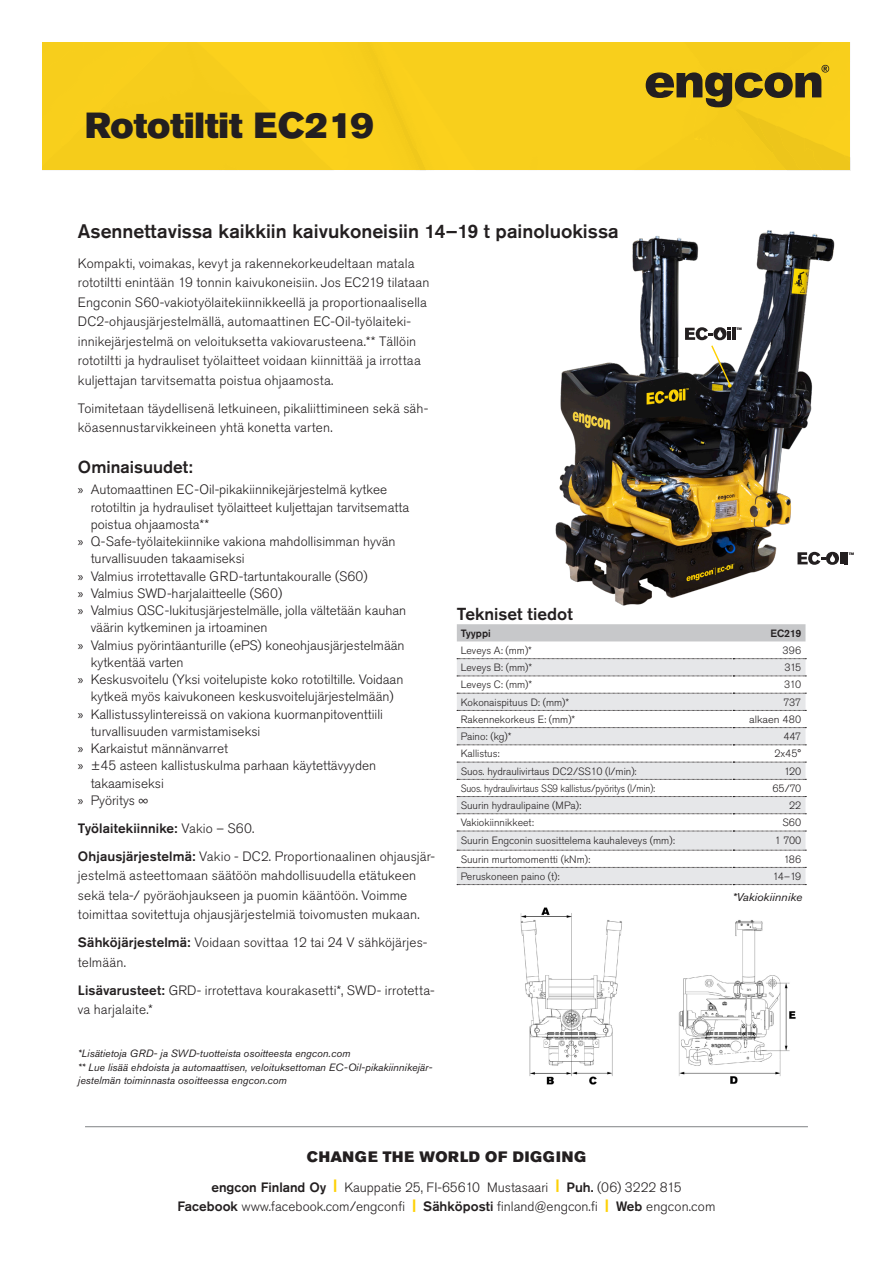
<style>
.page{position:relative;width:893px;height:1263px;background:#fff}
.page>*{position:absolute;margin:0;border:0;box-sizing:border-box;transform-origin:0 0}
.Product_heading{font:36px "Akzidenz Grotesk Pro Super";color:#231f20}
.t1{font:500 19.5px "Akzidenz Grotesk Pro";color:#231f20}
.t2{font:500 17.25px "Akzidenz Grotesk Pro";color:#231f20}
.t3{font:15px "Akzidenz Grotesk Pro Super";letter-spacing:.05em;color:#231f20}
.Brödtext1{font:300 13.5px/19.5px "Akzidenz Grotesk Pro";color:#231f20}
.Brödtext1-2{font:500 13.5px "Akzidenz Grotesk Pro";letter-spacing:.01em;color:#231f20}
.Mått{font:italic 11.25px "Akzidenz Grotesk Pro";color:#231f20;scale:1.06 1}
.Mått-2{font:300 10.5px "Akzidenz Grotesk Pro";color:#231f20}
.Liten_kursiv{font:italic 10.5px/13.5px "Akzidenz Grotesk Pro";color:#231f20}
.Mått-3{font:300 10.5px "Akzidenz Grotesk Pro";color:#231f20;scale:.9 1}
.t4{font:500 10.5px "Akzidenz Grotesk Pro";color:#231f20}
.Mått-4{font:300 10.5px "Akzidenz Grotesk Pro";color:#231f20;scale:1.06 1}
.t5{font:3.6px "Akzidenz Grotesk Pro Super";color:#231f20}
.s1{font-family:"Myriad Pro";font-weight:400}
.s2{font-weight:300}
.s3{font-weight:500}
.s4{font-family:"Akzidenz Grotesk Pro Super";font-weight:400;color:#fed105}
</style>
<div class="page">
<div style="left:43px;top:43px;width:807px;height:128px;background:#f8cf1c"></div>
<hr style="left:85px;top:1126px;width:723px;height:1px;background:#808285">
<img style="left:520px;top:907px;width:276px;height:178px">
<div style="left:457px;top:624px;width:348px;height:17px;background:#c7c8ca"></div>
<svg style="left:457px;top:659px;width:348px;height:225px;fill:#e6e7e9"></svg>
<svg style="left:457px;top:658px;width:349px;height:1px"></svg>
<svg style="left:457px;top:676px;width:349px;height:1px"></svg>
<svg style="left:457px;top:693px;width:349px;height:1px"></svg>
<svg style="left:457px;top:710px;width:349px;height:1px"></svg>
<svg style="left:457px;top:727px;width:349px;height:1px"></svg>
<svg style="left:457px;top:745px;width:349px;height:1px"></svg>
<svg style="left:457px;top:762px;width:349px;height:1px"></svg>
<svg style="left:457px;top:779px;width:349px;height:1px"></svg>
<svg style="left:457px;top:796px;width:349px;height:1px"></svg>
<svg style="left:457px;top:813px;width:349px;height:1px"></svg>
<svg style="left:457px;top:831px;width:349px;height:1px"></svg>
<svg style="left:457px;top:850px;width:349px;height:1px"></svg>
<svg style="left:457px;top:867px;width:349px;height:1px"></svg>
<svg style="left:457px;top:884px;width:349px;height:1px"></svg>
<img style="left:555px;top:230px;width:293px;height:376px">
<hr style="left:844px;top:552px;width:4px;height:12px;background:#231f20">
<svg style="left:797px;top:552px;width:46px;height:13px"></svg>
<svg style="left:685px;top:327px;width:50px;height:61px"></svg>
<p class="Product_heading" style="left:85px;top:102px;width:290px">Rototiltit EC219</p>
<h1 class="t1" style="left:78px;top:218px;width:542px">Asennettavissa kaikkiin kaivukoneisiin 14–19 t painoluokissa</h1>
<p class="Brödtext1" style="left:78px;top:253px;width:353px">Kompakti, voimakas, kevyt ja rakennekorkeudeltaan matala rototiltti enintään 19 tonnin kaivukoneisiin. Jos EC219 tilataan Engconin S60-vakiotyölaitekiinnikkeellä ja proportionaalisella DC2-ohjausjärjestelmällä, automaattinen EC-Oil-työlaiteki&shy;innikejärjestelmä on veloituksetta vakiovarusteena.** Tällöin rototiltti ja hydrauliset työlaitteet voidaan kiinnittää ja irrottaa kuljettajan tarvitsematta poistua ohjaamosta.</p>
<p class="Brödtext1" style="left:78px;top:398px;width:352px">Toimitetaan täydellisenä letkuineen, pikaliittimineen sekä säh&shy;köasennustarvikkeineen yhtä konetta varten.</p>
<h2 class="t2" style="left:78px;top:456px;width:116px">Ominaisuudet:</h2>
<p class="Brödtext1" style="left:91px;top:481px;width:320px;line-height:17.2px;text-indent:-13px"><span class="s1">»</span> Automaattinen EC-Oil-pikakiinnikejärjestelmä kytkee rototiltin ja hydrauliset työlaitteet kuljettajan tarvitsematta poistua ohjaamosta**</p>
<p class="Brödtext1" style="left:91px;top:533px;width:306px;line-height:17.2px;text-indent:-13px"><span class="s1">»</span> Q-Safe-työlaitekiinnike vakiona mahdollisimman hyvän turvallisuuden takaamiseksi</p>
<p class="Brödtext1" style="left:78px;top:566px;width:291px"><span class="s1">»</span> Valmius irrotettavalle GRD-tartuntakouralle (S60)</p>
<p class="Brödtext1" style="left:78px;top:583px;width:206px"><span class="s1">»</span> Valmius SWD-harjalaitteelle (S60)</p>
<p class="Brödtext1" style="left:91px;top:602px;width:317px;line-height:17.2px;text-indent:-13px"><span class="s1">»</span> Valmius QSC-lukitusjärjestelmälle, jolla vältetään kauhan väärin kytkeminen ja irtoaminen</p>
<p class="Brödtext1" style="left:91px;top:636px;width:315px;line-height:17.2px;text-indent:-13px"><span class="s1">»</span> Valmius pyörintäanturille (ePS) koneohjausjärjestelmään kytkentää varten</p>
<p class="Brödtext1" style="left:78px;top:671px;width:327px;line-height:17.2px;text-align:center"><span class="s1">»</span> Keskusvoitelu (Yksi voitelupiste koko rototiltille. Voidaan kytkeä myös kaivukoneen keskusvoitelujärjestelmään)</p>
<p class="Brödtext1" style="left:91px;top:705px;width:294px;line-height:17.2px;text-indent:-13px"><span class="s1">»</span> Kallistussylintereissä on vakiona kuormanpitoventtiili turvallisuuden varmistamiseksi</p>
<p class="Brödtext1" style="left:78px;top:739px;width:152px"><span class="s1">»</span> Karkaistut männänvarret</p>
<p class="Brödtext1" style="left:91px;top:757px;width:287px;line-height:17.2px;text-indent:-13px"><span class="s1">»</span> ±45 asteen kallistuskulma parhaan käytettävyyden takaamiseksi</p>
<p class="Brödtext1" style="left:78px;top:790px;width:72px"><span class="s1">»</span> Pyöritys ∞</p>
<p class="Brödtext1-2" style="left:78px;top:819px;width:178px">Työlaitekiinnike: <span class="s2">Vakio – S60.</span></p>
<p class="Brödtext1" style="left:78px;top:846px;width:359px"><span class="s3">Ohjausjärjestelmä:</span> Vakio - DC2. Proportionaalinen ohjausjär&shy;jestelmä asteettomaan säätöön mahdollisuudella etätukeen sekä tela-/ pyöräohjaukseen ja puomin kääntöön. Voimme toimittaa sovitettuja ohjausjärjestelmiä toivomusten mukaan.</p>
<p class="Brödtext1" style="left:78px;top:933px;width:351px"><span class="s3">Sähköjärjestelmä:</span> Voidaan sovittaa 12 tai 24 V sähköjärjes&shy;telmään.</p>
<p class="Brödtext1" style="left:78px;top:980px;width:358px"><span class="s3">Lisävarusteet:</span> GRD- irrotettava kourakasetti*, SWD- irrotetta&shy;va harjalaite.*</p>
<p class="t5" style="left:736px;top:327px;width:7px">TM</p>
<h2 class="t2" style="left:457px;top:603px;width:117px">Tekniset tiedot</h2>
<p class="t4" style="left:461px;top:626px;width:31px">Tyyppi</p>
<p class="t4" style="left:770px;top:626px;width:32px">EC219</p>
<p class="Mått-2" style="left:461px;top:643px;width:73px">Leveys A: (mm)*</p>
<p class="Mått-2" style="left:782px;top:643px;width:20px">396</p>
<p class="Mått-2" style="left:461px;top:661px;width:73px">Leveys B: (mm)*</p>
<p class="Mått-2" style="left:785px;top:661px;width:18px">315</p>
<p class="Mått-2" style="left:461px;top:678px;width:73px">Leveys C: (mm)*</p>
<p class="Mått-2" style="left:784px;top:678px;width:19px">310</p>
<p class="Mått-2" style="left:461px;top:695px;width:110px">Kokonaispituus D: (mm)*</p>
<p class="Mått-2" style="left:784px;top:695px;width:19px">737</p>
<p class="Mått-2" style="left:461px;top:712px;width:116px">Rakennekorkeus E: (mm)*</p>
<p class="Mått-4" style="left:749px;top:712px;width:51px">alkaen 480</p>
<p class="Mått-2" style="left:461px;top:730px;width:52px">Paino: (kg)*</p>
<p class="Mått-2" style="left:783px;top:730px;width:19px">447</p>
<p class="Mått-2" style="left:461px;top:747px;width:40px">Kallistus:</p>
<p class="Mått-2" style="left:774px;top:747px;width:28px">2x45°</p>
<p class="Mått-2" style="left:461px;top:764px;width:177px">Suos. hydraulivirtaus DC2/SS10 (l/min):</p>
<p class="Mått-2" style="left:784px;top:764px;width:19px">120</p>
<p class="Mått-3" style="left:461px;top:781px;width:217px">Suos. hydraulivirtaus SS9 kallistus/pyöritys (l/min):</p>
<p class="Mått-2" style="left:772px;top:781px;width:30px">65/70</p>
<p class="Mått-2" style="left:461px;top:799px;width:122px">Suurin hydraulipaine (MPa):</p>
<p class="Mått-2" style="left:789px;top:799px;width:14px">22</p>
<p class="Mått-2" style="left:461px;top:816px;width:75px">Vakiokiinnikkeet:</p>
<p class="Mått-2" style="left:782px;top:816px;width:20px">S60</p>
<p class="Mått-2" style="left:461px;top:833px;width:216px">Suurin Engconin suosittelema kauhaleveys (mm):</p>
<p class="Mått-2" style="left:775px;top:833px;width:28px">1 700</p>
<p class="Mått-2" style="left:461px;top:852px;width:131px">Suurin murtomomentti (kNm):</p>
<p class="Mått-2" style="left:784px;top:852px;width:19px">186</p>
<p class="Mått-2" style="left:461px;top:869px;width:100px">Peruskoneen paino (t):</p>
<p class="Mått-2" style="left:773px;top:869px;width:30px">14–19</p>
<p class="Mått" style="left:732px;top:889px;width:67px">*Vakiokiinnike</p>
<p class="Liten_kursiv" style="left:78px;top:1046px;width:274px">*Lisätietoja GRD- ja SWD-tuotteista osoitteesta engcon.com</p>
<p class="Liten_kursiv" style="left:78px;top:1060px;width:356px">** Lue lisää ehdoista ja automaattisen, veloituksettoman EC-Oil-pikakiinnikejär&shy;jestelmän toiminnasta osoitteessa engcon.com</p>
<p class="t3" style="left:307px;top:1146px;width:281px">CHANGE THE WORLD OF DIGGING</p>
<p class="Brödtext1" style="left:177px;top:1177px;width:539px;text-align:center"><span class="s3">engcon Finland Oy</span> <span class="s4">|</span> Kauppatie 25, FI-65610 Mustasaari <span class="s4">|</span> <span class="s3">Puh.</span> (06) 3222 815<br><span class="s3">Facebook</span> www.facebook.com/engconfi <span class="s4">|</span> <span class="s3">Sähköposti</span> finland@engcon.fi <span class="s4">|</span> <span class="s3">Web</span> engcon.com</p>
<p class="t5" style="left:849px;top:551px;width:7px">TM</p>
</div>
